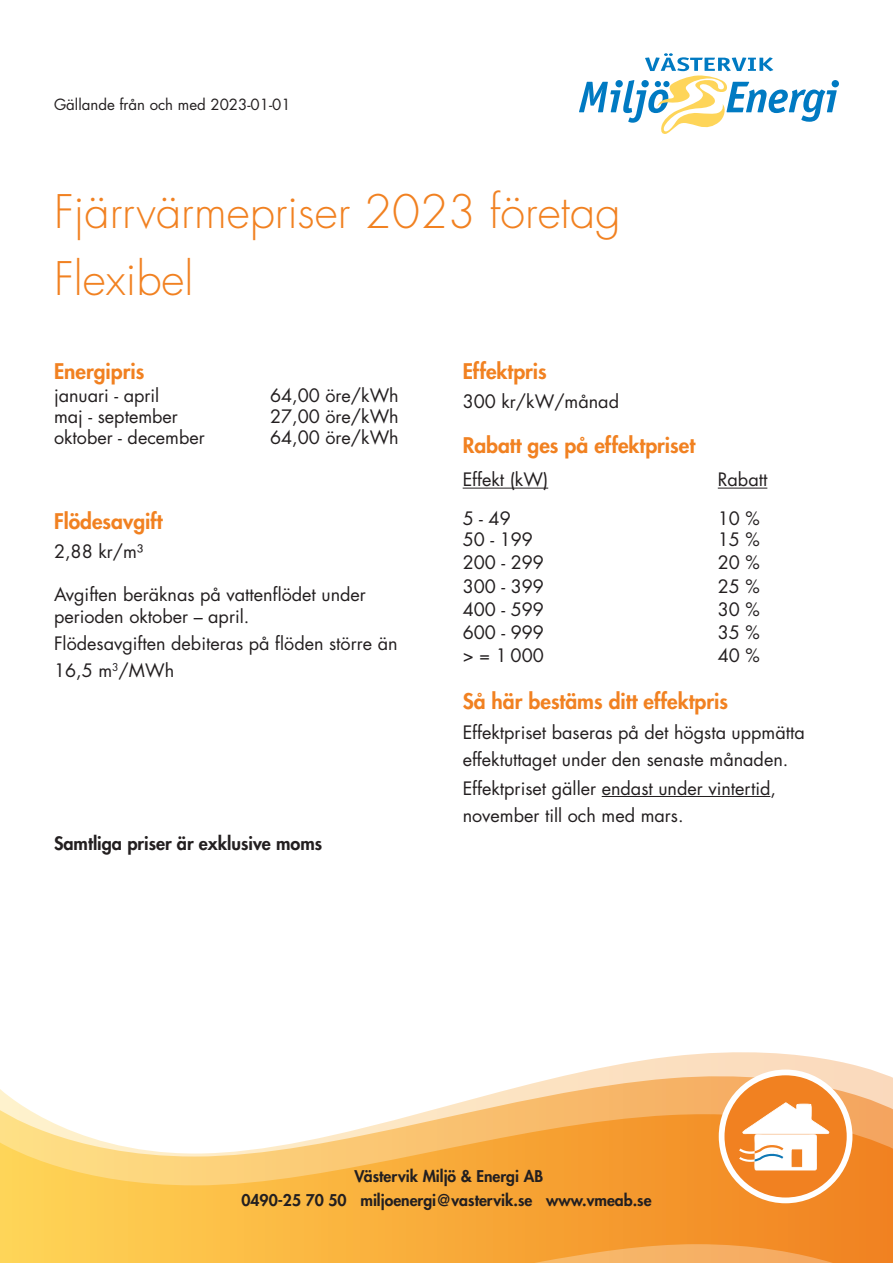
<style>
.page{position:relative;width:893px;height:1263px;background:#fff}
.page>*{position:absolute;margin:0;border:0;box-sizing:border-box;transform-origin:0 0}
.rubrik{font:300 45px "Futura Std";color:#f18121}
.underrubrik{font:800 21px "Futura Std";color:#f18121}
.underrubrik-2{font:18px/27px "Futura Std";color:#231f20}
.brödtext{font:18px/27px "Futura Std";color:#231f20}
.brödtext-2{font:800 18px "Futura Std";color:#231f20}
.brödtext-3{font:800 15.75px/24px "Futura Std";color:#231f20;text-align:center}
.brödtext-4{font:15px "Futura Std";color:#231f20}
</style>
<div class="page">
<svg style="left:568px;top:1052px;width:318px;height:23px"></svg>
<svg style="left:0;top:1075px;width:893px;height:39px"></svg>
<svg style="left:0;top:1114px;width:893px;height:149px;background:#f9b757"></svg>
<svg style="left:579px;top:53px;width:260px;height:81px"></svg>
<svg style="left:719px;top:1069px;width:133px;height:134px"></svg>
<hr style="left:463px;top:488px;width:85px;height:1px;background:#231f20">
<hr style="left:718px;top:488px;width:49px;height:1px;background:#231f20">
<hr style="left:602px;top:796px;width:168px;height:1px;background:#231f20">
<p class="brödtext-4" style="left:54px;top:95px;width:238px">Gällande från och med 2023-01-01</p>
<p class="rubrik" style="left:54px;top:185px;width:568px">Fjärrvärmepriser 2023 företag</p>
<p class="rubrik" style="left:54px;top:251px;width:141px">Flexibel</p>
<p class="underrubrik" style="left:54px;top:358px;width:92px">Energipris</p>
<p class="brödtext" style="left:54px;top:382px;width:107px">januari - april</p>
<p class="brödtext" style="left:270px;top:382px;width:130px">64,00 öre/kWh</p>
<p class="brödtext" style="left:54px;top:403px;width:125px">maj - september</p>
<p class="brödtext" style="left:270px;top:403px;width:130px">27,00 öre/kWh</p>
<p class="brödtext" style="left:54px;top:424px;width:152px">oktober - december</p>
<p class="brödtext" style="left:270px;top:424px;width:130px">64,00 öre/kWh</p>
<p class="underrubrik" style="left:54px;top:508px;width:110px">Flödesavgift</p>
<p class="brödtext" style="left:54px;top:538px;width:91px">2,88 kr/m³</p>
<p class="brödtext" style="left:54px;top:581px;width:313px">Avgiften beräknas på vattenflödet under</p>
<p class="brödtext" style="left:54px;top:603px;width:345px">perioden oktober – april.<br>Flödesavgiften debiteras på flöden större än<br>16,5 m<sup>3</sup>/MWh</p>
<p class="brödtext-2" style="left:54px;top:832px;width:270px">Samtliga priser är exklusive moms</p>
<p class="underrubrik" style="left:463px;top:358px;width:86px">Effektpris</p>
<p class="underrubrik-2" style="left:463px;top:388px;width:158px">300 kr/kW/månad</p>
<p class="underrubrik" style="left:463px;top:432px;width:234px">Rabatt ges på effektpriset</p>
<p class="underrubrik-2" style="left:463px;top:466px;width:87px">Effekt (kW)</p>
<p class="underrubrik-2" style="left:718px;top:466px;width:51px">Rabatt</p>
<p class="underrubrik-2" style="left:463px;top:505px;width:50px">5 - 49</p>
<p class="underrubrik-2" style="left:718px;top:505px;width:44px">10 %</p>
<p class="underrubrik-2" style="left:463px;top:526px;width:72px">50 - 199</p>
<p class="underrubrik-2" style="left:718px;top:526px;width:44px">15 %</p>
<p class="underrubrik-2" style="left:463px;top:549px;width:83px">200 - 299</p>
<p class="underrubrik-2" style="left:718px;top:549px;width:44px">20 %</p>
<p class="underrubrik-2" style="left:463px;top:573px;width:83px">300 - 399</p>
<p class="underrubrik-2" style="left:718px;top:573px;width:44px">25 %</p>
<p class="underrubrik-2" style="left:463px;top:596px;width:83px">400 - 599</p>
<p class="underrubrik-2" style="left:718px;top:596px;width:44px">30 %</p>
<p class="underrubrik-2" style="left:463px;top:619px;width:83px">600 - 999</p>
<p class="underrubrik-2" style="left:718px;top:619px;width:44px">35 %</p>
<p class="underrubrik-2" style="left:463px;top:642px;width:83px">&gt; = 1 000</p>
<p class="underrubrik-2" style="left:718px;top:642px;width:44px">40 %</p>
<p class="underrubrik" style="left:463px;top:688px;width:267px">Så här bestäms ditt effektpris</p>
<p class="underrubrik-2" style="left:463px;top:719px;width:344px">Effektpriset baseras på det högsta uppmätta effektuttaget under den senaste månaden.</p>
<p class="underrubrik-2" style="left:463px;top:775px;width:315px">Effektpriset gäller endast under vintertid, november till och med mars.</p>
<p class="brödtext-3" style="left:241px;top:1164px;width:412px">Västervik Miljö &amp; Energi AB<br>0490-25 70 50 miljoenergi@vastervik.se www.vmeab.se</p>
</div>
